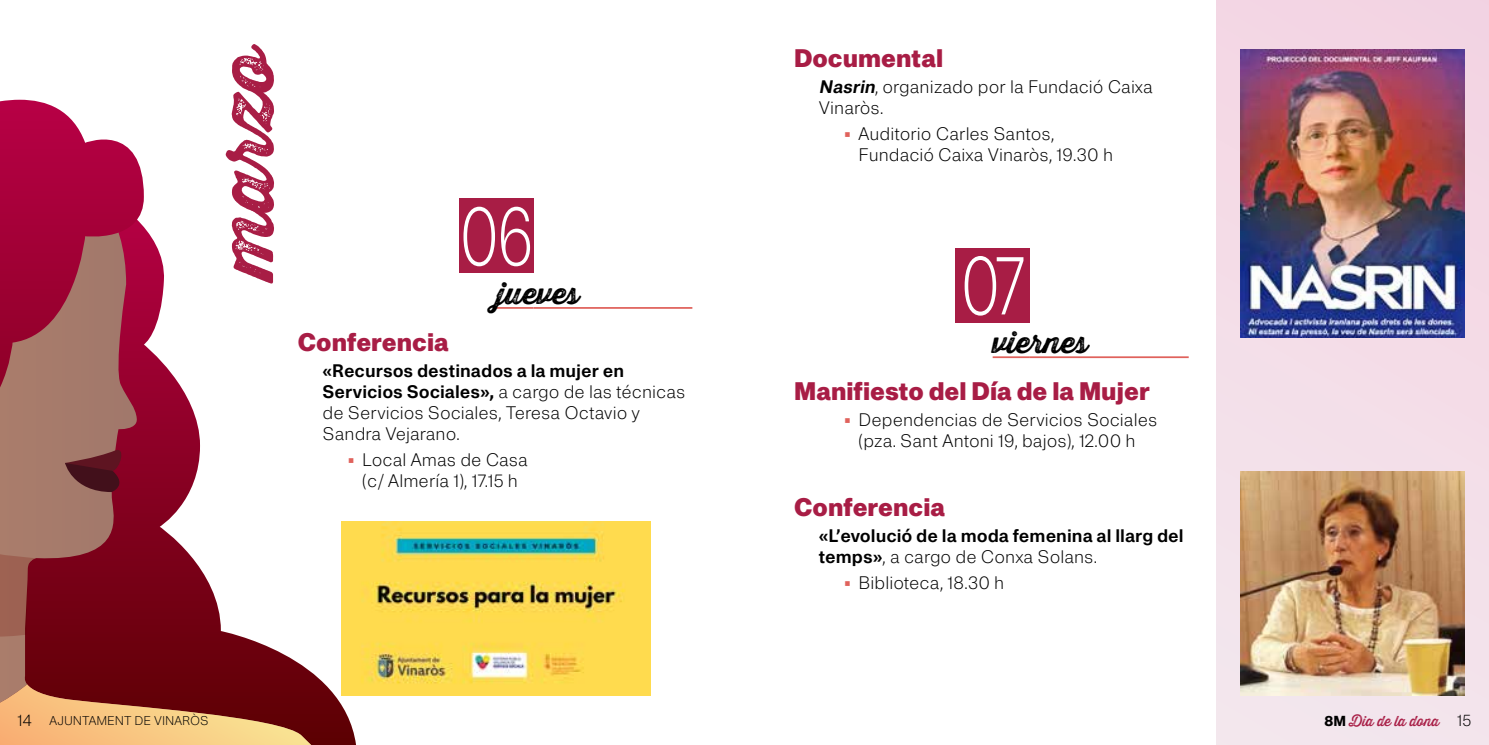
<style>
.page{position:relative;width:1489px;height:745px;background:#fff}
.page>*{position:absolute;margin:0;border:0;box-sizing:border-box;transform-origin:0 0}
.t1{font:300 80.5px "Snaga Arabic Text";color:#fff;scale:.75 1}
.t2{font:77px "Thirsty Rough Bol Two";color:#a81d45}
.t3{font:29.75px "Thirsty Rough Bol Two";color:#000}
.t4{font:900 24.5px "Snaga Arabic Text";color:#a81d45}
.t5{font:300 17.5px/21px "Snaga Arabic Text";color:#000}
.t6{font:700 17.5px/21px "Snaga Arabic Text";color:#000}
.t7{font:14px "Thirsty Rough Reg Two";color:#a81d45}
.t8{font:300 12.25px "Snaga Arabic Text";color:#000}
.s1{font-weight:700}
.s2{font-weight:700;color:#e0625c}
.s3{font-weight:700;font-style:italic}
.s4{font-weight:300}
.s5{font-size:15.75px}
.s6{font-family:"Snaga Arabic Text";font-weight:800;color:#000}
.s7{font-family:"Snaga Arabic Text";font-weight:300;font-size:15.75px;color:#000}
</style>
<div class="page">
<svg style="left:138px;top:227px;width:218px;height:517px"></svg>
<svg style="left:0;top:387px;width:138px;height:297px;background:#8c3c3e"></svg>
<svg style="left:0;top:478px;width:37px;height:158px;background:#9d6156"></svg>
<svg style="left:0;top:684px;width:311px;height:60px;background:#ba744f"></svg>
<svg style="left:65px;top:445px;width:63px;height:46px;background:#723037"></svg>
<svg style="left:0;top:100px;width:144px;height:287px;background:#ad3657"></svg>
<div style="left:459px;top:198px;width:74px;height:75px;background:#a81d45"></div>
<hr style="left:496px;top:307px;width:37px;height:1px;background:#e0625c">
<hr style="left:533px;top:307px;width:159px;height:1px;background:#e0625c">
<div style="left:955px;top:248px;width:74px;height:74px;background:#a81d45"></div>
<hr style="left:992px;top:356px;width:37px;height:2px;background:#e0625c">
<hr style="left:1029px;top:356px;width:159px;height:2px;background:#e0625c">
<div style="left:1215px;top:0;width:273px;height:744px;background:#f3dfe9"></div>
<img style="left:1240px;top:50px;width:223px;height:287px">
<img style="left:1240px;top:471px;width:223px;height:223px">
<img style="left:342px;top:521px;width:308px;height:173px">
<h2 class="t2" style="left:187px;top:277px;width:234px;rotate:-90deg">marzo</h2>
<h1 class="t1" style="left:459px;top:190px;width:100px">06</h1>
<h3 class="t3" style="left:496px;top:270px;width:84px">jueves</h3>
<h3 class="t4" style="left:298px;top:325px;width:152px">Conferencia</h3>
<p class="t5" style="left:322px;top:362px;width:364px"><span class="s1">«Recursos destinados a la mujer en Servicios Sociales»,</span> a cargo de las técnicas de Servicios Sociales, Teresa Octavio y Sandra Vejarano.</p>
<p class="t5" style="left:347px;top:451px;width:182px;text-align:center"><span class="s2">•</span> Local Amas de Casa (c/ Almería 1), 17.15 h</p>
<h3 class="t4" style="left:794px;top:42px;width:150px">Documental</h3>
<p class="t5" style="left:819px;top:78px;width:335px"><span class="s3">Nasrin</span>, organizado por la Fundació Caixa<br>Vinaròs.</p>
<p class="t5" style="left:858px;top:125px;width:256px;text-indent:-15px"><span class="s2">•</span> Auditorio Carles Santos,<br>Fundació Caixa Vinaròs, 19.30 h</p>
<h1 class="t1" style="left:960px;top:239px;width:88px">07</h1>
<h3 class="t3" style="left:992px;top:319px;width:97px">viernes</h3>
<h3 class="t4" style="left:794px;top:375px;width:357px">Manifiesto del Día de la Mujer</h3>
<p class="t5" style="left:843px;top:411px;width:315px;text-align:center"><span class="s2">•</span> Dependencias de Servicios Sociales (pza. Sant Antoni 19, bajos), 12.00 h</p>
<h3 class="t4" style="left:794px;top:490px;width:152px">Conferencia</h3>
<p class="t6" style="left:819px;top:527px;width:366px">«L’evolució de la moda femenina al llarg del temps»<span class="s4">, a cargo de Conxa Solans.</span></p>
<p class="t5" style="left:843px;top:573px;width:162px"><span class="s2">•</span> Biblioteca, 18.30 h</p>
<p class="t8" style="left:18px;top:712px;width:192px"><span class="s5">14</span> AJUNTAMENT DE VINARÒS</p>
<p class="t7" style="left:1324px;top:710px;width:148px"><span class="s6">8M</span> Dia de la dona <span class="s7">15</span></p>
</div>
